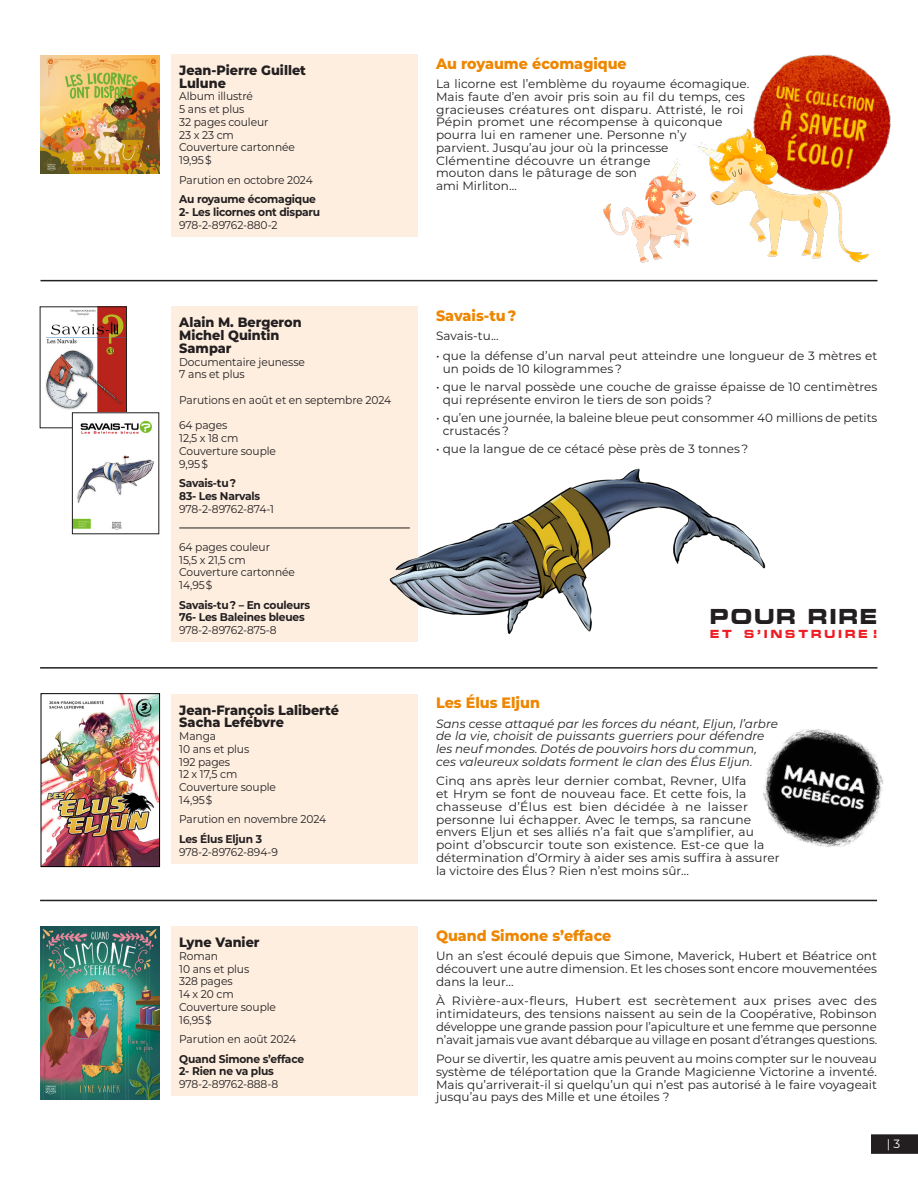
<style>
.page{position:relative;width:918px;height:1188px;background:#fff}
.page>*{position:absolute;margin:0;border:0;box-sizing:border-box;transform-origin:0 0}
.t1{font:700 18.9px "Micro Technic Ext";letter-spacing:.12em;color:#231f20;scale:.95 1}
.Titre_livre{font:800 15px "Montserrat";color:#ed8600;scale:.95 1}
.Auteur{font:800 13.5px "Montserrat";color:#231f20;scale:.95 1}
.Texte{font:12px/12.8px "Montserrat";letter-spacing:.005em;color:#231f20}
.Texte-2{font:italic 12px/12.8px "Montserrat";letter-spacing:.005em;color:#231f20}
.t2{font:12px "Montserrat";color:#fff}
.Infos_livre{font:11.25px "Montserrat";letter-spacing:-.01em;color:#231f20;scale:.95 1}
.Collection_et_livre{font:700 11.25px/12.8px "Montserrat";letter-spacing:-.02em;color:#231f20;scale:.95 1}
.Parution{font:11.25px "Montserrat";letter-spacing:-.01em;color:#231f20;scale:.95 1}
.t3{font:700 10.2px "Micro Technic Ext";letter-spacing:.31em;color:#ee1d23;scale:.95 1}
</style>
<div class="page">
<div style="left:871px;top:1134px;width:47px;height:20px;background:#231f20"></div>
<hr style="left:40px;top:280px;width:838px;height:1px;background:#231f20">
<div style="left:171px;top:54px;width:247px;height:182px;background:#fdeee0"></div>
<div style="left:171px;top:926px;width:247px;height:170px;background:#fdeee0"></div>
<div style="left:171px;top:694px;width:247px;height:169px;background:#fdeee0"></div>
<hr style="left:40px;top:900px;width:837px;height:1px;background:#231f20">
<hr style="left:40px;top:667px;width:838px;height:2px;background:#231f20">
<img style="left:40px;top:55px;width:119px;height:119px">
<img style="left:41px;top:927px;width:119px;height:172px">
<img style="left:45px;top:308px;width:80px;height:118px">
<div style="left:40px;top:306px;width:87px;height:122px;border:1px solid #231f20"></div>
<img style="left:74px;top:414px;width:80px;height:116px">
<div style="left:72px;top:412px;width:87px;height:122px;border:1px solid #231f20"></div>
<img style="left:43px;top:695px;width:115px;height:170px">
<div style="left:41px;top:693px;width:119px;height:174px;border:1px solid #000"></div>
<div style="left:171px;top:306px;width:247px;height:336px;background:#fdeee0"></div>
<hr style="left:179px;top:528px;width:231px;height:1px;background:#231f20">
<img style="left:753px;top:54px;width:138px;height:112px">
<img style="left:762px;top:729px;width:122px;height:118px">
<img style="left:384px;top:468px;width:382px;height:166px">
<img style="left:603px;top:124px;width:272px;height:139px">
<p class="Auteur" style="left:179px;top:60px;width:135px">Jean-Pierre Guillet</p>
<p class="Auteur" style="left:179px;top:73px;width:51px">Lulune</p>
<p class="Infos_livre" style="left:179px;top:89px;width:79px">Album illustré</p>
<p class="Infos_livre" style="left:179px;top:101px;width:70px">5 ans et plus</p>
<p class="Infos_livre" style="left:179px;top:114px;width:95px">32 pages couleur</p>
<p class="Infos_livre" style="left:179px;top:127px;width:59px">23 x 23 cm</p>
<p class="Infos_livre" style="left:179px;top:140px;width:123px">Couverture cartonnée</p>
<p class="Infos_livre" style="left:179px;top:152px;width:36px">19,95 $</p>
<p class="Parution" style="left:179px;top:172px;width:142px">Parution en octobre 2024</p>
<p class="Collection_et_livre" style="left:179px;top:192px;width:150px">Au royaume écomagique<br>2- Les licornes ont disparu</p>
<p class="Infos_livre" style="left:179px;top:217px;width:105px">978-2-89762-880-2</p>
<p class="Auteur" style="left:179px;top:313px;width:130px">Alain M. Bergeron</p>
<p class="Auteur" style="left:179px;top:325px;width:107px">Michel Quintin</p>
<p class="Auteur" style="left:179px;top:338px;width:56px">Sampar</p>
<p class="Infos_livre" style="left:179px;top:354px;width:134px">Documentaire jeunesse</p>
<p class="Infos_livre" style="left:179px;top:367px;width:70px">7 ans et plus</p>
<p class="Infos_livre" style="left:179px;top:392px;width:225px">Parutions en août et en septembre 2024</p>
<p class="Infos_livre" style="left:179px;top:418px;width:52px">64 pages</p>
<p class="Infos_livre" style="left:179px;top:430px;width:64px">12,5 x 18 cm</p>
<p class="Infos_livre" style="left:179px;top:443px;width:103px">Couverture souple</p>
<p class="Infos_livre" style="left:179px;top:456px;width:32px">9,95 $</p>
<p class="Collection_et_livre" style="left:179px;top:476px;width:87px">Savais-tu ?<br>83- Les Narvals</p>
<p class="Infos_livre" style="left:179px;top:501px;width:101px">978-2-89762-874-1</p>
<p class="Infos_livre" style="left:179px;top:539px;width:97px">64 pages couleur</p>
<p class="Infos_livre" style="left:179px;top:552px;width:72px">15,5 x 21,5 cm</p>
<p class="Infos_livre" style="left:179px;top:565px;width:123px">Couverture cartonnée</p>
<p class="Infos_livre" style="left:179px;top:577px;width:37px">14,95 $</p>
<p class="Collection_et_livre" style="left:179px;top:598px;width:139px">Savais-tu ? – En couleurs<br>76- Les Baleines bleues</p>
<p class="Infos_livre" style="left:179px;top:622px;width:104px">978-2-89762-875-8</p>
<p class="Auteur" style="left:179px;top:700px;width:170px">Jean-François Laliberté</p>
<p class="Auteur" style="left:179px;top:713px;width:112px">Sacha Lefebvre</p>
<p class="Infos_livre" style="left:179px;top:728px;width:40px">Manga</p>
<p class="Infos_livre" style="left:179px;top:741px;width:75px">10 ans et plus</p>
<p class="Infos_livre" style="left:179px;top:754px;width:55px">192 pages</p>
<p class="Infos_livre" style="left:179px;top:767px;width:63px">12 x 17,5 cm</p>
<p class="Infos_livre" style="left:179px;top:779px;width:103px">Couverture souple</p>
<p class="Infos_livre" style="left:179px;top:792px;width:37px">14,95 $</p>
<p class="Parution" style="left:179px;top:812px;width:156px">Parution en novembre 2024</p>
<p class="Collection_et_livre" style="left:179px;top:832px;width:89px">Les Élus Eljun 3</p>
<p class="Infos_livre" style="left:179px;top:844px;width:105px">978-2-89762-894-9</p>
<p class="Auteur" style="left:179px;top:932px;width:86px">Lyne Vanier</p>
<p class="Infos_livre" style="left:179px;top:948px;width:42px">Roman</p>
<p class="Infos_livre" style="left:179px;top:961px;width:75px">10 ans et plus</p>
<p class="Infos_livre" style="left:179px;top:974px;width:58px">328 pages</p>
<p class="Infos_livre" style="left:179px;top:986px;width:59px">14 x 20 cm</p>
<p class="Infos_livre" style="left:179px;top:999px;width:103px">Couverture souple</p>
<p class="Infos_livre" style="left:179px;top:1012px;width:36px">16,95 $</p>
<p class="Parution" style="left:179px;top:1031px;width:125px">Parution en août 2024</p>
<p class="Collection_et_livre" style="left:179px;top:1052px;width:133px">Quand Simone s’efface<br>2- Rien ne va plus</p>
<p class="Infos_livre" style="left:179px;top:1076px;width:106px">978-2-89762-888-8</p>
<p class="Titre_livre" style="left:436px;top:52px;width:202px">Au royaume écomagique</p>
<p class="Texte" style="left:436px;top:77px;width:315px">La licorne est l’emblème du royaume écomagique.<br>Mais faute d’en avoir pris soin au fil du temps, ces gracieuses créatures ont disparu. Attristé, le roi Pépin promet une récompense à quiconque pourra lui en ramener une. Personne n’y<br>parvient. Jusqu’au jour où la princesse<br>Clémentine découvre un étrange<br>mouton dans le pâturage de son<br>ami Mirliton…</p>
<p class="Titre_livre" style="left:436px;top:305px;width:86px">Savais-tu ?</p>
<p class="Texte" style="left:436px;top:329px;width:64px">Savais-tu...</p>
<p class="Texte" style="left:443px;top:349px;width:436px;text-indent:-7px">• que la défense d’un narval peut atteindre une longueur de 3 mètres et un poids de 10 kilogrammes ?</p>
<p class="Texte" style="left:443px;top:380px;width:436px;text-indent:-7px">• que le narval possède une couche de graisse épaisse de 10 centimètres qui représente environ le tiers de son poids ?</p>
<p class="Texte" style="left:443px;top:411px;width:436px;text-indent:-7px">• qu’en une journée, la baleine bleue peut consommer 40 millions de petits crustacés ?</p>
<p class="Texte" style="left:436px;top:442px;width:314px">• que la langue de ce cétacé pèse près de 3 tonnes ?</p>
<p class="t1" style="left:710px;top:604px;width:177px">POUR RIRE</p>
<p class="t3" style="left:710px;top:627px;width:177px">ET S’INSTRUIRE !</p>
<p class="Titre_livre" style="left:436px;top:692px;width:111px">Les Élus Eljun</p>
<p class="Texte-2" style="left:436px;top:717px;width:344px">Sans cesse attaqué par les forces du néant, Eljun, l’arbre de la vie, choisit de puissants guerriers pour défendre les neuf mondes. Dotés de pouvoirs hors du commun, ces valeureux soldats forment le clan des Élus Eljun.</p>
<p class="Texte" style="left:436px;top:774px;width:345px">Cinq ans après leur dernier combat, Revner, Ulfa<br>et Hrym se font de nouveau face. Et cette fois, la chasseuse d’Élus est bien décidée à ne laisser personne lui échapper. Avec le temps, sa rancune envers Eljun et ses alliés n’a fait que s’amplifier, au point d’obscurcir toute son existence. Est-ce que la détermination d’Ormiry à aider ses amis suffira à assurer la victoire des Élus ? Rien n’est moins sûr...</p>
<p class="Titre_livre" style="left:436px;top:924px;width:186px">Quand Simone s’efface</p>
<p class="Texte" style="left:436px;top:949px;width:442px;text-align:justify">Un an s’est écoulé depuis que Simone, Maverick, Hubert et Béatrice ont découvert une autre dimension. Et les choses sont encore mouvementées dans la leur...</p>
<p class="Texte" style="left:436px;top:994px;width:443px;text-align:justify">À Rivière-aux-fleurs, Hubert est secrètement aux prises avec des intimidateurs, des tensions naissent au sein de la Coopérative, Robinson développe une grande passion pour l’apiculture et une femme que personne n’avait jamais vue avant débarque au village en posant d’étranges questions.</p>
<p class="Texte" style="left:436px;top:1052px;width:443px;text-align:justify">Pour se divertir, les quatre amis peuvent au moins compter sur le nouveau système de téléportation que la Grande Magicienne Victorine a inventé.<br>Mais qu’arriverait-il si quelqu’un qui n’est pas autorisé à le faire voyageait jusqu’au pays des Mille et une étoiles ?</p>
<p class="t2" style="left:887px;top:1135px;width:15px">| 3</p>
</div>
